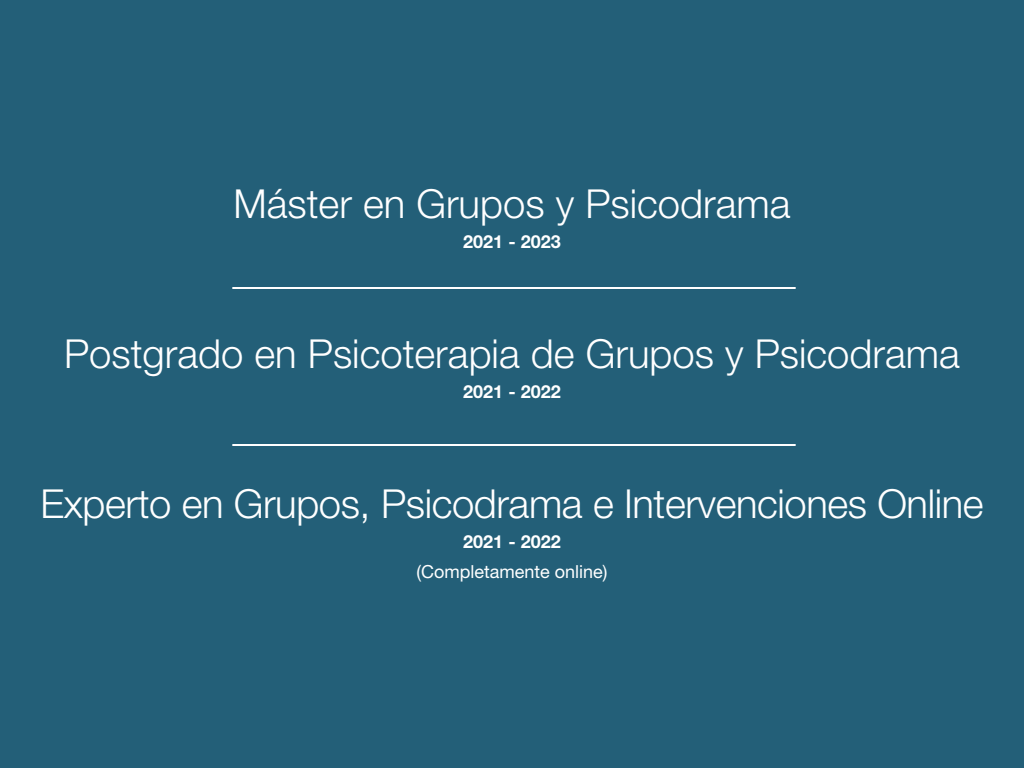
<style>
.page{position:relative;width:1024px;height:768px;background:#235f78}
.page>*{position:absolute;margin:0;border:0;box-sizing:border-box;transform-origin:0 0}
.t1{font:300 40px "Helvetica Neue LT Std";color:#fff}
.t2{font:700 18px "Helvetica Neue LT Std";color:#fff}
.t3{font:18px "Helvetica Neue LT Std";color:#fff}
</style>
<div class="page">
<hr style="left:233px;top:287px;width:562px;height:2px;background:#fff">
<hr style="left:233px;top:444px;width:562px;height:2px;background:#fff">
<p class="t1" style="left:233px;top:180px;width:559px">Máster en Grupos y Psicodrama</p>
<p class="t2" style="left:463px;top:231px;width:99px">2021 - 2023</p>
<p class="t1" style="left:64px;top:330px;width:897px">Postgrado en Psicoterapia de Grupos y Psicodrama</p>
<p class="t2" style="left:463px;top:381px;width:99px">2021 - 2022</p>
<p class="t1" style="left:40px;top:480px;width:945px">Experto en Grupos, Psicodrama e Intervenciones Online</p>
<p class="t2" style="left:463px;top:531px;width:99px">2021 - 2022</p>
<p class="t3" style="left:416px;top:561px;width:193px">(Completamente online)</p>
</div>
